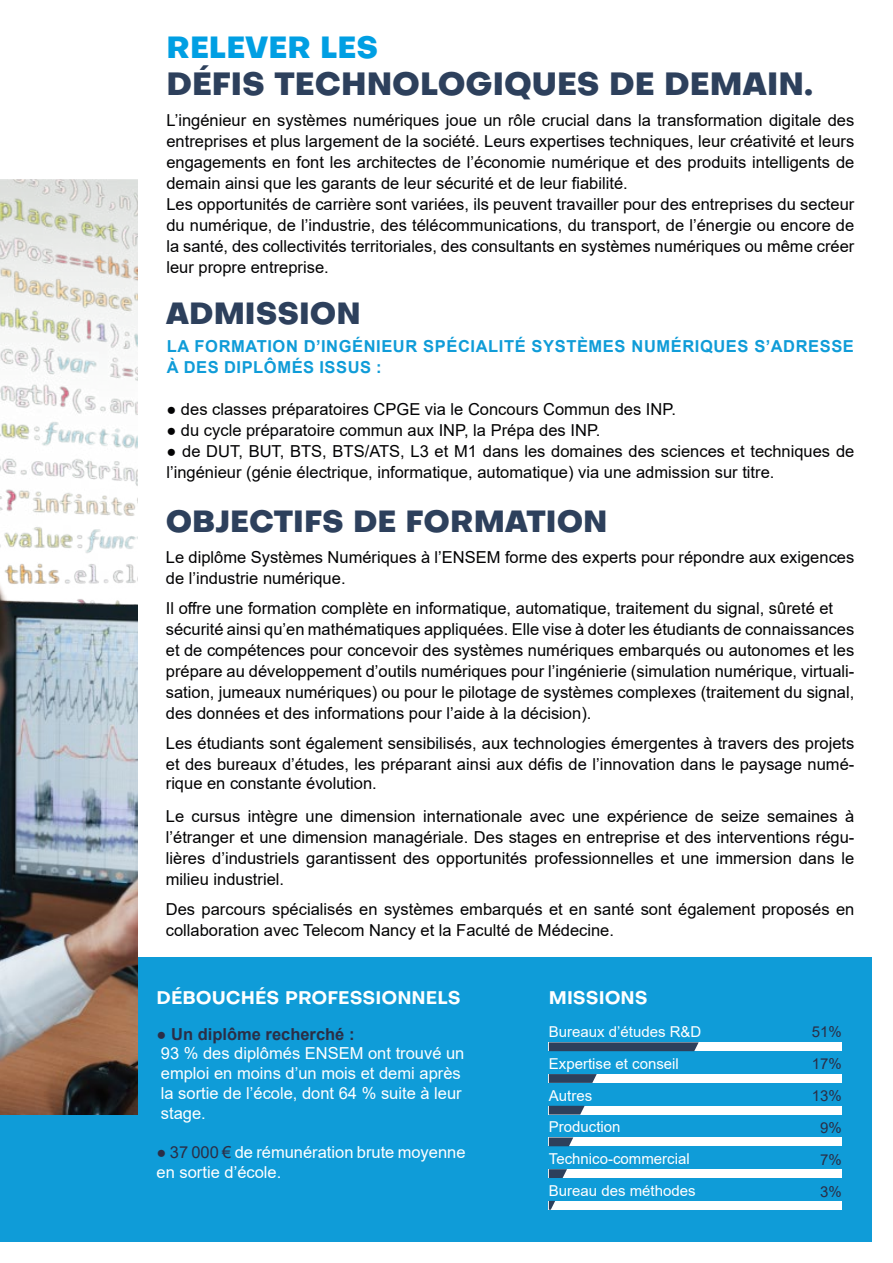
<style>
.page{position:relative;width:893px;height:1263px;background:#fff}
.page>*{position:absolute;margin:0;border:0;box-sizing:border-box;transform-origin:0 0}
.t1{font:800 31.5px "Objective";color:#2d405c}
.t2{font:800 30px "Objective";color:#2d405c}
.t3{font:800 30px "Objective";color:#009fe3}
.t4{font:700 18px "Objective";color:#fff}
.t5{font:16.5px/21px "Arial";color:#020203}
.t6{font:16.5px/19.8px "Arial";color:#fff}
.t7{font:700 16.5px/21px "Arial";letter-spacing:.035em;color:#0f9cd8}
.t8{font:15px/31.7px "Arial";color:#fff}
.t9{font:15px/32.1px "Arial";color:#2a2e46;text-align:center}
.s1{color:#2b2e46}
.s2{font-weight:700;color:#2b2e46}
</style>
<div class="page">
<div style="left:0;top:957px;width:872px;height:285px;background:#0f9cd8"></div>
<div style="left:549px;top:1042px;width:293px;height:9px;background:#fff"></div>
<svg style="left:549px;top:1042px;width:150px;height:9px"></svg>
<div style="left:549px;top:1074px;width:293px;height:9px;background:#fff"></div>
<svg style="left:549px;top:1074px;width:48px;height:9px"></svg>
<div style="left:549px;top:1106px;width:293px;height:8px;background:#fff"></div>
<svg style="left:549px;top:1106px;width:36px;height:8px"></svg>
<div style="left:549px;top:1137px;width:293px;height:9px;background:#fff"></div>
<svg style="left:549px;top:1137px;width:24px;height:9px"></svg>
<div style="left:549px;top:1169px;width:293px;height:9px;background:#fff"></div>
<svg style="left:549px;top:1169px;width:18px;height:9px"></svg>
<div style="left:549px;top:1201px;width:293px;height:9px;background:#fff"></div>
<svg style="left:549px;top:1201px;width:6px;height:9px"></svg>
<img style="left:0;top:180px;width:137px;height:934px">
<h2 class="t3" style="left:166px;top:24px;width:213px">RELEVER LES</h2>
<h1 class="t1" style="left:166px;top:60px;width:648px">DÉFIS TECHNOLOGIQUES DE DEMAIN.</h1>
<p class="t5" style="left:166px;top:109px;width:689px">L’ingénieur en systèmes numériques joue un rôle crucial dans la transformation digitale des entreprises et plus largement de la société. Leurs expertises techniques, leur créativité et leurs engagements en font les architectes de l’économie numérique et des produits intelligents de demain ainsi que les garants de leur sécurité et de leur fiabilité.<br>Les opportunités de carrière sont variées, ils peuvent travailler pour des entreprises du secteur du numérique, de l’industrie, des télécommunications, du transport, de l’énergie ou encore de la santé, des collectivités territoriales, des consultants en systèmes numériques ou même créer leur propre entreprise.</p>
<h2 class="t2" style="left:166px;top:290px;width:196px">ADMISSION</h2>
<p class="t7" style="left:167px;top:335px;width:689px">LA FORMATION D’INGÉNIEUR SPÉCIALITÉ SYSTÈMES NUMÉRIQUES S’ADRESSE<br>À DES DIPLÔMÉS ISSUS :</p>
<p class="t5" style="left:166px;top:398px;width:511px">● des classes préparatoires CPGE via le Concours Commun des INP.</p>
<p class="t5" style="left:166px;top:419px;width:435px">● du cycle préparatoire commun aux INP, la Prépa des INP.</p>
<p class="t5" style="left:166px;top:440px;width:689px">● de DUT, BUT, BTS, BTS/ATS, L3 et M1 dans les domaines des sciences et techniques de l’ingénieur (génie électrique, informatique, automatique) via une admission sur titre.</p>
<h2 class="t2" style="left:166px;top:499px;width:443px">OBJECTIFS DE FORMATION</h2>
<p class="t5" style="left:166px;top:546px;width:690px">Le diplôme Systèmes Numériques à l’ENSEM forme des experts pour répondre aux exigences de l’industrie numérique.</p>
<p class="t5" style="left:166px;top:597px;width:690px">Il offre une formation complète en informatique, automatique, traitement du signal, sûreté et sécurité ainsi qu’en mathématiques appliquées. Elle vise à doter les étudiants de connaissances et de compétences pour concevoir des systèmes numériques embarqués ou autonomes et les prépare au développement d’outils numériques pour l’ingénierie (simulation numérique, virtuali&shy;sation, jumeaux numériques) ou pour le pilotage de systèmes complexes (traitement du signal, des données et des informations pour l’aide à la décision).</p>
<p class="t5" style="left:166px;top:732px;width:690px;line-height:20.4px;text-align:justify">Les étudiants sont également sensibilisés, aux technologies émergentes à travers des projets et des bureaux d’études, les préparant ainsi aux défis de l’innovation dans le paysage numé&shy;rique en constante évolution.</p>
<p class="t5" style="left:166px;top:806px;width:690px;text-align:justify">Le cursus intègre une dimension internationale avec une expérience de seize semaines à l’étranger et une dimension managériale. Des stages en entreprise et des interventions régu&shy;lières d’industriels garantissent des opportunités professionnelles et une immersion dans le milieu industriel.</p>
<p class="t5" style="left:166px;top:899px;width:690px">Des parcours spécialisés en systèmes embarqués et en santé sont également proposés en collaboration avec Telecom Nancy et la Faculté de Médecine.</p>
<p class="t4" style="left:157px;top:985px;width:306px">DÉBOUCHÉS PROFESSIONNELS</p>
<p class="t4" style="left:549px;top:985px;width:100px">MISSIONS</p>
<p class="t8" style="left:549px;top:1016px;width:154px">Bureaux d’études R&amp;D</p>
<p class="t9" style="left:812px;top:1016px;width:32px">51%<br>17%<br>13%<br>9%<br>7%<br>3%</p>
<p class="t6" style="left:157px;top:1024px;width:309px"><span class="s1">●</span> <span class="s2">Un diplôme recherché :<br></span>93 % des diplômés ENSEM ont trouvé un emploi en moins d’un mois et demi après la sortie de l’école, dont 64 % suite à leur stage.</p>
<p class="t6" style="left:157px;top:1143px;width:310px"><span class="s1">● 37 000 €</span> de rémunération brute moyenne en sortie d’école.</p>
<p class="t8" style="left:549px;top:1048px;width:148px">Expertise et conseil<br>Autres<br>Production<br>Technico-commercial<br>Bureau des méthodes</p>
</div>
